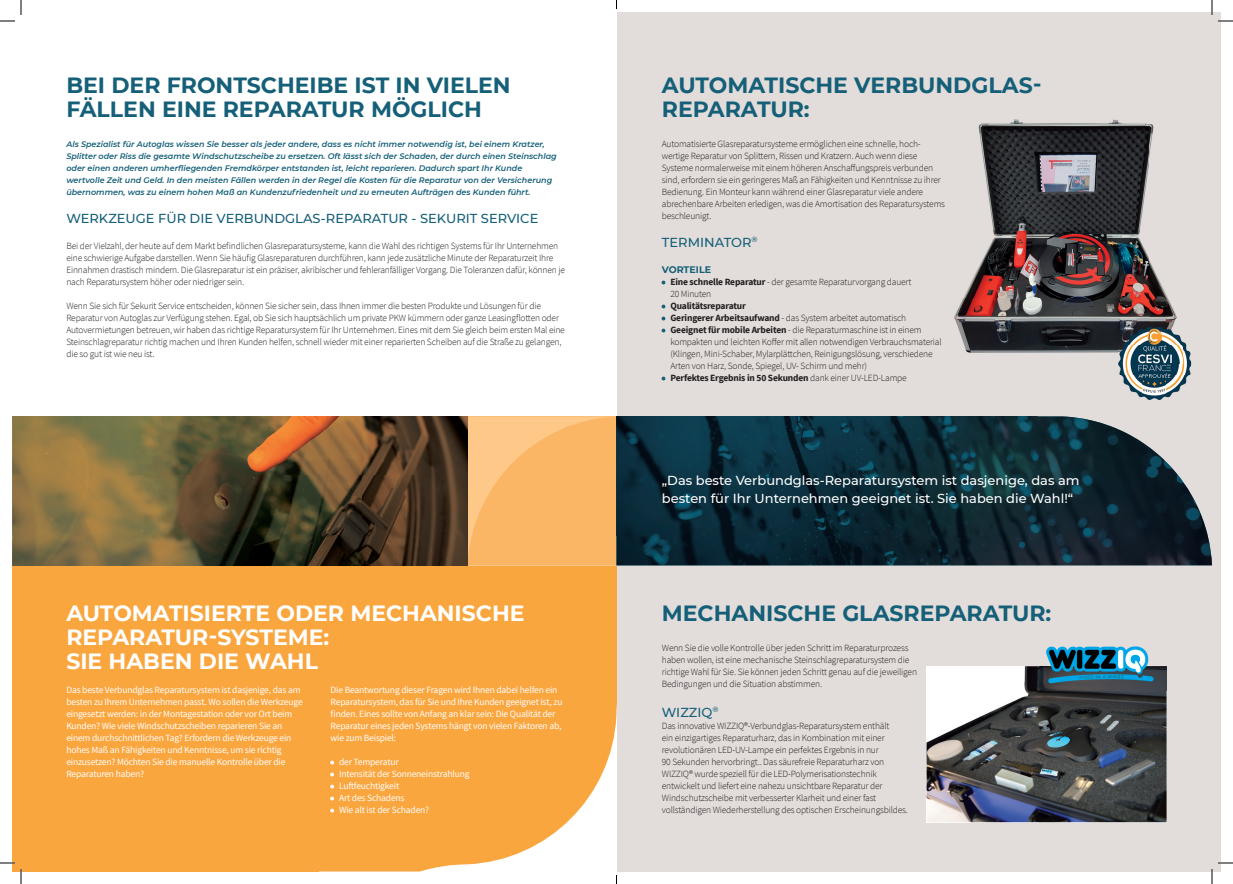
<style>
.page{position:relative;width:1233px;height:884px;background:#fff}
.page>*{position:absolute;margin:0;border:0;box-sizing:border-box;transform-origin:0 0}
.t1{font:700 22px/24px "Montserrat";color:#155f78}
.t2{font:700 22px/24px "Montserrat";color:#fff}
.t3{font:500 13px/18px "Montserrat";color:#fff}
.t4{font:500 13px "Montserrat";color:#155f78}
.t5{font:300 9.5px/12px "Source Sans Pro";letter-spacing:-.02em;color:#231f20}
.t6{font:9.5px/12px "Source Sans Pro";letter-spacing:-.02em;color:#fff}
.t7{font:700 9.5px "Source Sans Pro";letter-spacing:-.02em;color:#231f20}
.t8{font:700 9.5px "Montserrat";color:#155f78}
.t9{font:italic 600 8px/12px "Montserrat";color:#155f78}
.s1{font-weight:700}
.s2{font-weight:700;color:#155f78}
.s3{color:#155f78}
.s4{font-weight:300}
</style>
<div class="page">
<svg style="left:468px;top:416px;width:148px;height:149px;background:#fbba6d"></svg>
<div style="left:616px;top:12px;width:604px;height:859px;background:#e2ddda"></div>
<svg style="left:319px;top:565px;width:298px;height:306px;background:#faac4c"></svg>
<div style="left:616px;top:565px;width:604px;height:305px;background:#e2ddda"></div>
<div style="left:12px;top:561px;width:307px;height:310px;background:#faa63f"></div>
<img style="left:467px;top:416px;width:1px;height:149px">
<img style="left:12px;top:416px;width:455px;height:149px">
<img style="left:616px;top:416px;width:561px;height:149px">
<img style="left:1177px;top:474px;width:35px;height:91px">
<svg style="left:661px;top:280px;width:5px;height:5px"></svg>
<svg style="left:661px;top:304px;width:5px;height:5px"></svg>
<svg style="left:661px;top:316px;width:5px;height:5px"></svg>
<svg style="left:661px;top:328px;width:5px;height:5px"></svg>
<svg style="left:661px;top:376px;width:5px;height:5px"></svg>
<svg style="left:329px;top:760px;width:6px;height:5px"></svg>
<svg style="left:329px;top:772px;width:6px;height:5px"></svg>
<svg style="left:329px;top:784px;width:6px;height:5px"></svg>
<svg style="left:329px;top:796px;width:6px;height:5px"></svg>
<svg style="left:329px;top:808px;width:6px;height:5px"></svg>
<img style="left:954px;top:119px;width:195px;height:234px">
<img style="left:1149px;top:124px;width:28px;height:203px">
<img style="left:926px;top:666px;width:240px;height:156px">
<img style="left:1182px;top:341px;width:6px;height:10px">
<img style="left:1118px;top:363px;width:48px;height:12px">
<img style="left:1166px;top:351px;width:25px;height:24px">
<img style="left:1121px;top:375px;width:68px;height:24px">
<img style="left:1118px;top:327px;width:64px;height:36px">
<img style="left:1037px;top:646px;width:129px;height:44px">
<svg style="left:1218px;top:20px;width:15px;height:2px"></svg>
<svg style="left:1218px;top:862px;width:15px;height:2px"></svg>
<svg style="left:0;top:0;width:22px;height:22px"></svg>
<svg style="left:0;top:862px;width:22px;height:22px"></svg>
<svg style="left:1211px;top:0;width:1px;height:15px"></svg>
<svg style="left:1211px;top:869px;width:1px;height:15px"></svg>
<h1 class="t1" style="left:66px;top:72px;width:446px">BEI DER FRONTSCHEIBE IST IN VIELEN<br>FÄLLEN EINE REPARATUR MÖGLICH</h1>
<h1 class="t1" style="left:662px;top:72px;width:381px">AUTOMATISCHE VERBUNDGLAS-<br>REPARATUR:</h1>
<p class="t9" style="left:66px;top:138px;width:492px">Als Spezialist für Autoglas wissen Sie besser als jeder andere, dass es nicht immer notwendig ist, bei einem Kratzer, Splitter oder Riss die gesamte Windschutzscheibe zu ersetzen. Oft lässt sich der Schaden, der durch einen Steinschlag oder einen anderen umherfliegenden Fremdkörper entstanden ist, leicht reparieren. Dadurch spart Ihr Kunde wertvolle Zeit und Geld. In den meisten Fällen werden in der Regel die Kosten für die Reparatur von der Versicherung übernommen, was zu einem hohen Maß an Kundenzufriedenheit und zu erneuten Aufträgen des Kunden führt.</p>
<h2 class="t4" style="left:66px;top:209px;width:473px">WERKZEUGE FÜR DIE VERBUNDGLAS-REPARATUR - SEKURIT SERVICE</h2>
<p class="t5" style="left:66px;top:240px;width:500px">Bei der Vielzahl, der heute auf dem Markt befindlichen Glasreparatursysteme, kann die Wahl des richtigen Systems für Ihr Unternehmen eine schwierige Aufgabe darstellen. Wenn Sie häufig Glasreparaturen durchführen, kann jede zusätzliche Minute der Reparaturzeit Ihre Einnahmen drastisch mindern. Die Glasreparatur ist ein präziser, akribischer und fehleranfälliger Vorgang. Die Toleranzen dafür, können je nach Reparatursystem höher oder niedriger sein.</p>
<p class="t5" style="left:66px;top:300px;width:500px">Wenn Sie sich für Sekurit Service entscheiden, können Sie sicher sein, dass Ihnen immer die besten Produkte und Lösungen für die Reparatur von Autoglas zur Verfügung stehen. Egal, ob Sie sich hauptsächlich um private PKW kümmern oder ganze Leasingflotten oder Autovermietungen betreuen, wir haben das richtige Reparatursystem für Ihr Unternehmen. Eines mit dem Sie gleich beim ersten Mal eine Steinschlagreparatur richtig machen und Ihren Kunden helfen, schnell wieder mit einer reparierten Scheiben auf die Straße zu gelangen, die so gut ist wie neu ist.</p>
<h1 class="t2" style="left:66px;top:600px;width:460px">AUTOMATISIERTE ODER MECHANISCHE<br>REPARATUR-SYSTEME:<br>SIE HABEN DIE WAHL</h1>
<p class="t6" style="left:66px;top:684px;width:238px">Das beste Verbundglas Reparatursystem ist dasjenige, das am besten zu Ihrem Unternehmen passt. Wo sollen die Werkzeuge eingesetzt werden: in der Montagestation oder vor Ort beim Kunden? Wie viele Windschutzscheiben reparieren Sie an einem durchschnittlichen Tag? Erfordern die Werkzeuge ein hohes Maß an Fähigkeiten und Kenntnisse, um sie richtig einzusetzen? Möchten Sie die manuelle Kontrolle über die Reparaturen haben?</p>
<p class="t6" style="left:330px;top:684px;width:233px">Die Beantwortung dieser Fragen wird Ihnen dabei helfen ein Reparatursystem, das für Sie und Ihre Kunden geeignet ist, zu finden. Eines sollte von Anfang an klar sein: Die Qualität der Reparatur eines jeden Systems hängt von vielen Faktoren ab, wie zum Beispiel:</p>
<p class="t6" style="left:330px;top:756px;width:70px"><span class="s1">•</span> der Temperatur</p>
<p class="t6" style="left:330px;top:768px;width:140px"><span class="s1">•</span> Intensität der Sonneneinstrahlung</p>
<p class="t6" style="left:330px;top:780px;width:70px"><span class="s1">•</span> Luftfeuchtigkeit</p>
<p class="t6" style="left:330px;top:792px;width:76px"><span class="s1">•</span> Art des Schadens</p>
<p class="t6" style="left:330px;top:804px;width:100px"><span class="s1">•</span> Wie alt ist der Schaden?</p>
<p class="t5" style="left:662px;top:138px;width:285px">Automatisierte Glasreparatursysteme ermöglichen eine schnelle, hoch&shy;wertige Reparatur von Splittern, Rissen und Kratzern. Auch wenn diese Systeme normalerweise mit einem höheren Anschaffungspreis verbunden sind, erfordern sie ein geringeres Maß an Fähigkeiten und Kenntnisse zu ihrer Bedienung. Ein Monteur kann während einer Glasreparatur viele andere abrechenbare Arbeiten erledigen, was die Amortisation des Reparatursystems beschleunigt.</p>
<h2 class="t4" style="left:662px;top:233px;width:97px">TERMINATOR<sup>®</sup></h2>
<p class="t8" style="left:662px;top:263px;width:51px">VORTEILE</p>
<p class="t5" style="left:670px;top:276px;width:242px;text-indent:-9px"><span class="s2">•</span> <span class="s1">Eine schnelle Reparatur</span> - der gesamte Reparaturvorgang dauert<br>20 Minuten</p>
<p class="t7" style="left:662px;top:299px;width:85px"><span class="s3">•</span> Qualitätsreparatur</p>
<p class="t5" style="left:662px;top:312px;width:246px"><span class="s2">•</span> <span class="s1">Geringerer Arbeitsaufwand</span> - das System arbeitet automatisch</p>
<p class="t5" style="left:670px;top:324px;width:273px;text-indent:-9px"><span class="s2">•</span> <span class="s1">Geeignet für mobile Arbeiten</span> - die Reparaturmaschine ist in einem kompakten und leichten Koffer mit allen notwendigen Verbrauchsmaterial (Klingen, Mini-Schaber, Mylarplättchen, Reinigungslösung, verschiedene Arten von Harz, Sonde, Spiegel, UV- Schirm und mehr)</p>
<p class="t7" style="left:662px;top:371px;width:246px"><span class="s3">•</span> Perfektes Ergebnis in 50 Sekunden <span class="s4">dank einer UV-LED-Lampe</span></p>
<h2 class="t3" style="left:662px;top:471px;width:419px">„Das beste Verbundglas-Reparatursystem ist dasjenige, das am besten für Ihr Unternehmen geeignet ist. Sie haben die Wahl!“</h2>
<h1 class="t1" style="left:662px;top:600px;width:391px">MECHANISCHE GLASREPARATUR:</h1>
<p class="t5" style="left:662px;top:642px;width:257px">Wenn Sie die volle Kontrolle über jeden Schritt im Reparaturprozess haben wollen, ist eine mechanische Steinschlagreparatursystem die richtige Wahl für Sie. Sie können jeden Schritt genau auf die jeweiligen Bedingungen und die Situation abstimmen.</p>
<h2 class="t4" style="left:662px;top:703px;width:58px">WIZZIQ<sup>®</sup></h2>
<p class="t5" style="left:662px;top:720px;width:248px">Das innovative WIZZIQ®-Verbundglas-Reparatursystem enthält<br>ein einzigartiges Reparaturharz, das in Kombination mit einer revolutionären LED-UV-Lampe ein perfektes Ergebnis in nur<br>90 Sekunden hervorbringt.. Das säurefreie Reparaturharz von WIZZIQ® wurde speziell für die LED-Polymerisationstechnik entwickelt und liefert eine nahezu unsichtbare Reparatur der Windschutzscheibe mit verbesserter Klarheit und einer fast vollständigen Wiederherstellung des optischen Erscheinungsbildes.</p>
</div>
